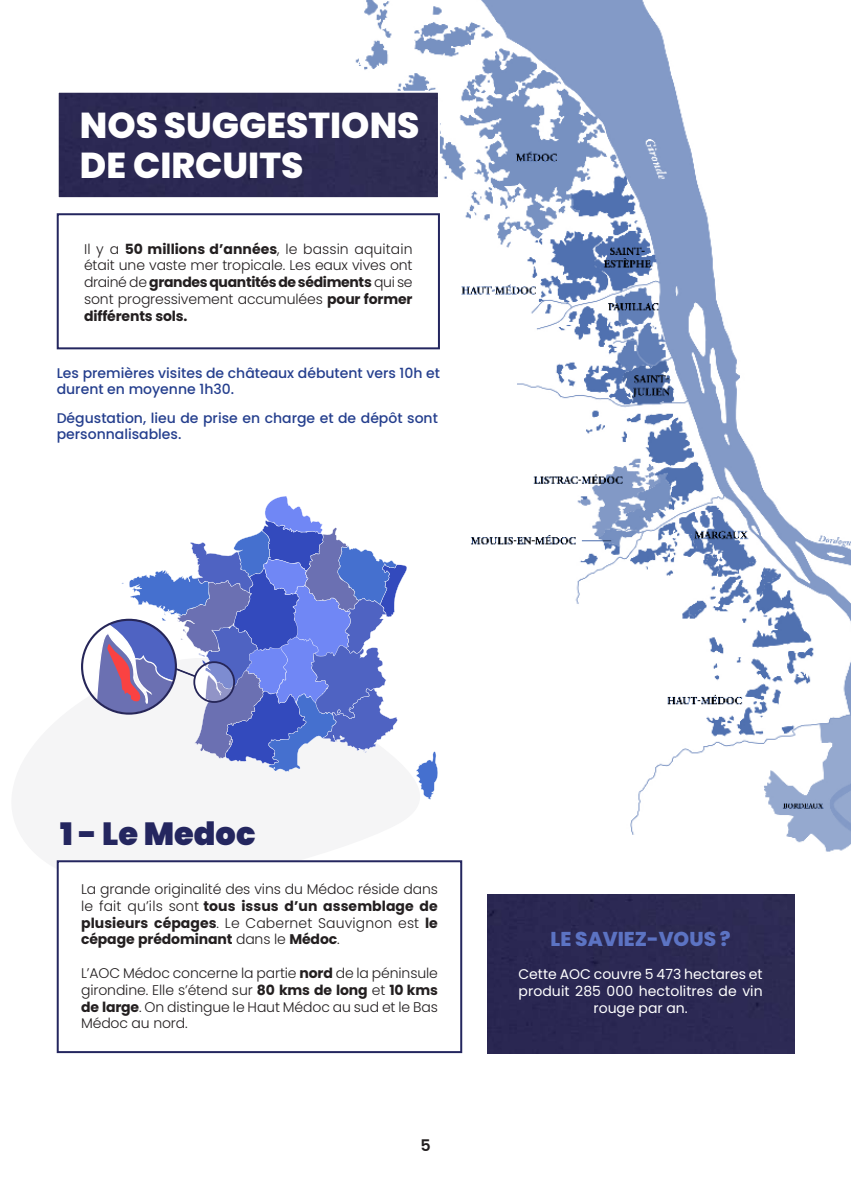
<style>
.page{position:relative;width:851px;height:1191px;background:#fff}
.page>*{position:absolute;margin:0;border:0;box-sizing:border-box;transform-origin:0 0}
.t1{font:800 36px/40px "Poppins";color:#fff}
.t2{font:900 32px "Poppins";color:#24265f}
.t3{font:800 20px "Poppins";color:#5c73c3}
.t4{font:600 16px "Poppins";color:#231f20}
.t5{font:300 14px/16.8px "Poppins";letter-spacing:-.01em;color:#231f20;text-align:justify}
.t6{font:500 14px/16px "Poppins";color:#253f8e}
.t7{font:14px/16.8px "Poppins";color:#fff;text-align:center}
.s1{font-weight:700}
</style>
<div class="page">
<img style="left:339px;top:0;width:511px;height:852px">
<svg style="left:56px;top:636px;width:401px;height:259px;fill:#f5f5f6"></svg>
<div style="left:487px;top:895px;width:307px;height:158px;background:#2c2953"></div>
<div style="left:57px;top:213px;width:383px;height:136px;background:#fff;border:2px solid #24265f"></div>
<svg style="left:81px;top:496px;width:359px;height:304px"></svg>
<svg style="left:58px;top:90px;width:383px;height:110px;background:#39375d"></svg>
<div style="left:57px;top:860px;width:405px;height:193px;background:#fff;border:2px solid #24265f"></div>
<h1 class="t1" style="left:80px;top:105px;width:341px">NOS SUGGESTIONS<br>DE CIRCUITS</h1>
<p class="t5" style="left:84px;top:242px;width:330px">Il y a <span class="s1">50 millions d’années</span>, le bassin aquitain était une vaste mer tropicale. Les eaux vives ont drainé de <span class="s1">grandes quantités de sédiments</span> qui se sont progressivement accumulées <span class="s1">pour former différents sols.</span></p>
<p class="t6" style="left:57px;top:366px;width:384px">Les premières visites de châteaux débutent vers 10h et durent en moyenne 1h30.</p>
<p class="t6" style="left:57px;top:411px;width:382px">Dégustation, lieu de prise en charge et de dépôt sont personnalisables.</p>
<h2 class="t2" style="left:60px;top:817px;width:197px">1 - Le Medoc</h2>
<p class="t5" style="left:81px;top:882px;width:358px">La grande originalité des vins du Médoc réside dans le fait qu’ils sont <span class="s1">tous issus d’un assemblage de plusieurs cépages</span>. Le Cabernet Sauvignon est <span class="s1">le cépage prédominant</span> dans le <span class="s1">Médoc</span>.</p>
<p class="t5" style="left:81px;top:966px;width:358px">L’AOC Médoc concerne la partie <span class="s1">nord</span> de la péninsule girondine. Elle s’étend sur <span class="s1">80 kms de long</span> et <span class="s1">10 kms de large</span>. On distingue le Haut Médoc au sud et le Bas Médoc au nord.</p>
<p class="t4" style="left:420px;top:1136px;width:12px">5</p>
<h3 class="t3" style="left:550px;top:929px;width:181px">LE SAVIEZ-VOUS ?</h3>
<p class="t7" style="left:518px;top:967px;width:246px">Cette AOC couvre 5 473 hectares et produit 285 000 hectolitres de vin rouge par an.</p>
</div>
